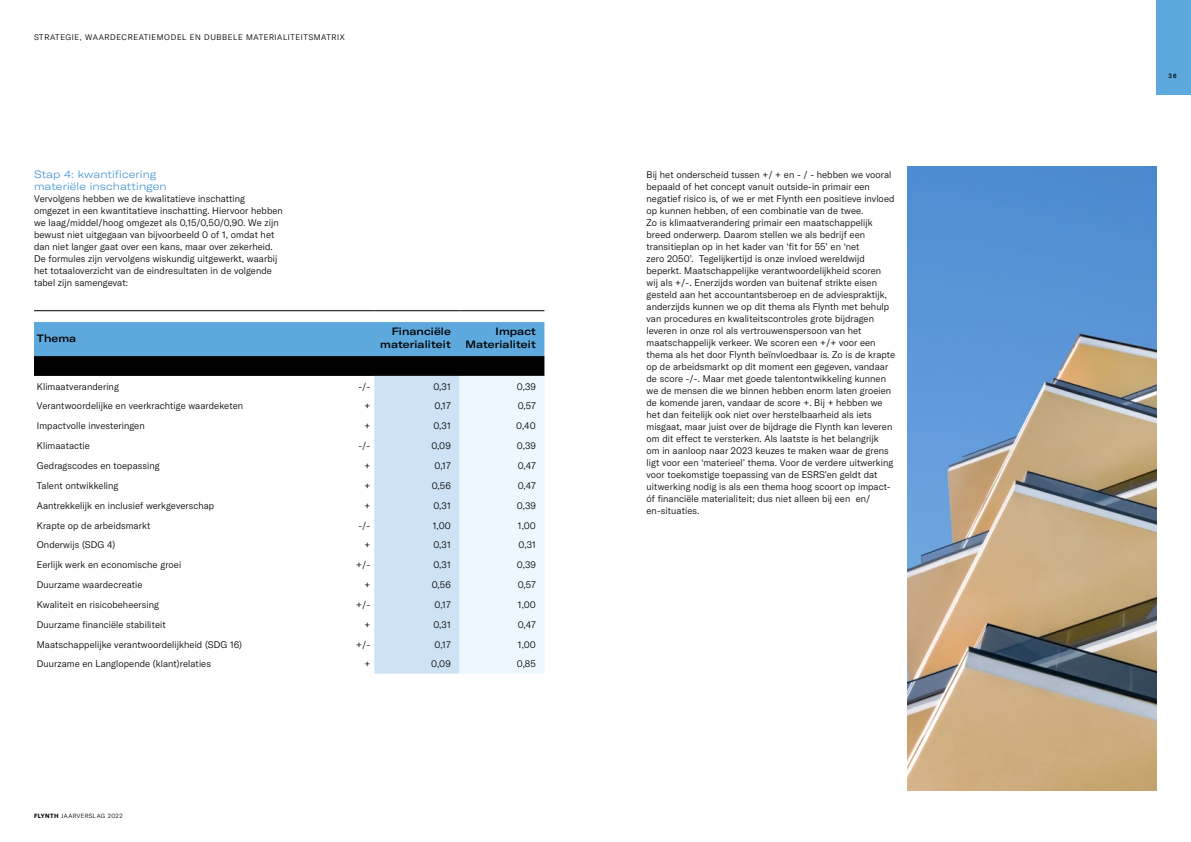
<style>
.page{position:relative;width:1191px;height:842px;background:#fff}
.page>*{position:absolute;margin:0;border:0;box-sizing:border-box;transform-origin:0 0}
.t1{font:500 expanded 10.5px/12.6px "GT America";letter-spacing:.01em;color:#000;text-align:right}
.t2{font:300 expanded 10.5px/12px "GT America";letter-spacing:.01em;color:#4495d1}
.t3{font:300 9.5px/12px "GT America";letter-spacing:.01em;color:#000}
.t4{font:300 8px "GT America";letter-spacing:.075em;color:#000}
.t5{font:300 6px "GT America";letter-spacing:.075em;color:#000}
.t6{font:500 6px "GT America";color:#000}
.s1{font-weight:700}
</style>
<div class="page">
<svg style="left:34px;top:322px;width:510px;height:352px"></svg>
<hr style="left:34px;top:310px;width:312px;height:1px;background:#000">
<svg style="left:346px;top:310px;width:28px;height:1px"></svg>
<hr style="left:374px;top:310px;width:85px;height:1px;background:#000">
<hr style="left:459px;top:310px;width:85px;height:1px;background:#000">
<div style="left:1157px;top:0;width:34px;height:94px;background:#5da9dd"></div>
<img style="left:907px;top:166px;width:250px;height:624px">
<p class="t4" style="left:34px;top:33px;width:312px">STRATEGIE, WAARDECREATIEMODEL EN DUBBELE MATERIALITEITSMATRIX</p>
<p class="t2" style="left:34px;top:168px;width:134px">Stap 4: kwantificering materiële inschattingen</p>
<p class="t3" style="left:34px;top:193px;width:250px">Vervolgens hebben we de kwalitatieve inschatting omgezet in een kwantitatieve inschatting. Hiervoor hebben we laag/middel/hoog omgezet als 0,15/0,50/0,90. We zijn bewust niet uitgegaan van bijvoorbeeld 0 of 1, omdat het dan niet langer gaat over een kans, maar over zekerheid.<br>De formules zijn vervolgens wiskundig uitgewerkt, waarbij het totaaloverzicht van de eindresultaten in de volgende tabel zijn samengevat:</p>
<p class="t1" style="left:37px;top:332px;width:41px">Thema</p>
<p class="t1" style="left:380px;top:325px;width:72px">Financiële materialiteit</p>
<p class="t1" style="left:465px;top:325px;width:72px">Impact<br>Materialiteit</p>
<p class="t3" style="left:37px;top:380px;width:83px">Klimaatverandering</p>
<p class="t3" style="left:358px;top:380px;width:13px">-/-</p>
<p class="t3" style="left:433px;top:380px;width:19px">0,31</p>
<p class="t3" style="left:517px;top:380px;width:21px">0,39</p>
<p class="t3" style="left:37px;top:400px;width:208px">Verantwoordelijke en veerkrachtige waardeketen</p>
<p class="t3" style="left:364px;top:400px;width:7px">+</p>
<p class="t3" style="left:434px;top:400px;width:18px">0,17</p>
<p class="t3" style="left:518px;top:400px;width:20px">0,57</p>
<p class="t3" style="left:37px;top:420px;width:109px">Impactvolle investeringen</p>
<p class="t3" style="left:364px;top:420px;width:7px">+</p>
<p class="t3" style="left:433px;top:420px;width:19px">0,31</p>
<p class="t3" style="left:516px;top:420px;width:21px">0,40</p>
<p class="t3" style="left:37px;top:440px;width:54px">Klimaatactie</p>
<p class="t3" style="left:358px;top:440px;width:13px">-/-</p>
<p class="t3" style="left:431px;top:440px;width:21px">0,09</p>
<p class="t3" style="left:517px;top:440px;width:21px">0,39</p>
<p class="t3" style="left:37px;top:460px;width:124px">Gedragscodes en toepassing</p>
<p class="t3" style="left:364px;top:460px;width:7px">+</p>
<p class="t3" style="left:434px;top:460px;width:18px">0,17</p>
<p class="t3" style="left:517px;top:460px;width:20px">0,47</p>
<p class="t3" style="left:37px;top:479px;width:83px">Talent ontwikkeling</p>
<p class="t3" style="left:364px;top:479px;width:7px">+</p>
<p class="t3" style="left:432px;top:479px;width:21px">0,56</p>
<p class="t3" style="left:517px;top:479px;width:20px">0,47</p>
<p class="t3" style="left:37px;top:499px;width:179px">Aantrekkelijk en inclusief werkgeverschap</p>
<p class="t3" style="left:364px;top:499px;width:7px">+</p>
<p class="t3" style="left:433px;top:499px;width:19px">0,31</p>
<p class="t3" style="left:517px;top:499px;width:21px">0,39</p>
<p class="t3" style="left:37px;top:519px;width:115px">Krapte op de arbeidsmarkt</p>
<p class="t3" style="left:358px;top:519px;width:13px">-/-</p>
<p class="t3" style="left:433px;top:519px;width:20px">1,00</p>
<p class="t3" style="left:518px;top:519px;width:20px">1,00</p>
<p class="t3" style="left:37px;top:539px;width:80px">Onderwijs (SDG 4)</p>
<p class="t3" style="left:364px;top:539px;width:7px">+</p>
<p class="t3" style="left:433px;top:539px;width:19px">0,31</p>
<p class="t3" style="left:518px;top:539px;width:19px">0,31</p>
<p class="t3" style="left:37px;top:559px;width:146px">Eerlijk werk en economische groei</p>
<p class="t3" style="left:356px;top:559px;width:16px">+/-</p>
<p class="t3" style="left:433px;top:559px;width:19px">0,31</p>
<p class="t3" style="left:517px;top:559px;width:21px">0,39</p>
<p class="t3" style="left:37px;top:579px;width:107px">Duurzame waardecreatie</p>
<p class="t3" style="left:364px;top:579px;width:7px">+</p>
<p class="t3" style="left:432px;top:579px;width:21px">0,56</p>
<p class="t3" style="left:518px;top:579px;width:20px">0,57</p>
<p class="t3" style="left:37px;top:598px;width:124px">Kwaliteit en risicobeheersing</p>
<p class="t3" style="left:356px;top:598px;width:16px">+/-</p>
<p class="t3" style="left:434px;top:598px;width:18px">0,17</p>
<p class="t3" style="left:518px;top:598px;width:20px">1,00</p>
<p class="t3" style="left:37px;top:618px;width:130px">Duurzame financiële stabiliteit</p>
<p class="t3" style="left:364px;top:618px;width:7px">+</p>
<p class="t3" style="left:433px;top:618px;width:19px">0,31</p>
<p class="t3" style="left:517px;top:618px;width:20px">0,47</p>
<p class="t3" style="left:37px;top:638px;width:207px">Maatschappelijke verantwoordelijkheid (SDG 16)</p>
<p class="t3" style="left:356px;top:638px;width:16px">+/-</p>
<p class="t3" style="left:434px;top:638px;width:18px">0,17</p>
<p class="t3" style="left:518px;top:638px;width:20px">1,00</p>
<p class="t3" style="left:37px;top:658px;width:176px">Duurzame en Langlopende (klant)relaties</p>
<p class="t3" style="left:364px;top:658px;width:7px">+</p>
<p class="t3" style="left:431px;top:658px;width:21px">0,09</p>
<p class="t3" style="left:517px;top:658px;width:21px">0,85</p>
<p class="t5" style="left:34px;top:813px;width:90px"><span class="s1">FLYNTH</span> JAARVERSLAG 2022</p>
<p class="t3" style="left:646px;top:169px;width:250px">Bij het onderscheid tussen +/ + en - / - hebben we vooral bepaald of het concept vanuit outside-in primair een negatief risico is, of we er met Flynth een positieve invloed op kunnen hebben, of een combinatie van de twee.<br>Zo is klimaatverandering primair een maatschappelijk breed onderwerp. Daarom stellen we als bedrijf een transitieplan op in het kader van ‘fit for 55’ en ‘net<br>zero 2050’. Tegelijkertijd is onze invloed wereldwijd beperkt. Maatschappelijke verantwoordelijkheid scoren<br>wij als +/-. Enerzijds worden van buitenaf strikte eisen gesteld aan het accountantsberoep en de adviespraktijk, anderzijds kunnen we op dit thema als Flynth met behulp van procedures en kwaliteitscontroles grote bijdragen leveren in onze rol als vertrouwenspersoon van het maatschappelijk verkeer. We scoren een +/+ voor een thema als het door Flynth beïnvloedbaar is. Zo is de krapte op de arbeidsmarkt op dit moment een gegeven, vandaar de score -/-. Maar met goede talentontwikkeling kunnen we de mensen die we binnen hebben enorm laten groeien de komende jaren, vandaar de score +. Bij + hebben we het dan feitelijk ook niet over herstelbaarheid als iets misgaat, maar juist over de bijdrage die Flynth kan leveren om dit effect te versterken. Als laatste is het belangrijk<br>om in aanloop naar 2023 keuzes te maken waar de grens ligt voor een ‘materieel’ thema. Voor de verdere uitwerking voor toekomstige toepassing van de ESRS’en geldt dat uitwerking nodig is als een thema hoog scoort op impact&shy;óf financiële materialiteit; dus niet alleen bij een en/ en-situaties.</p>
<p class="t6" style="left:1168px;top:73px;width:10px">36</p>
</div>
